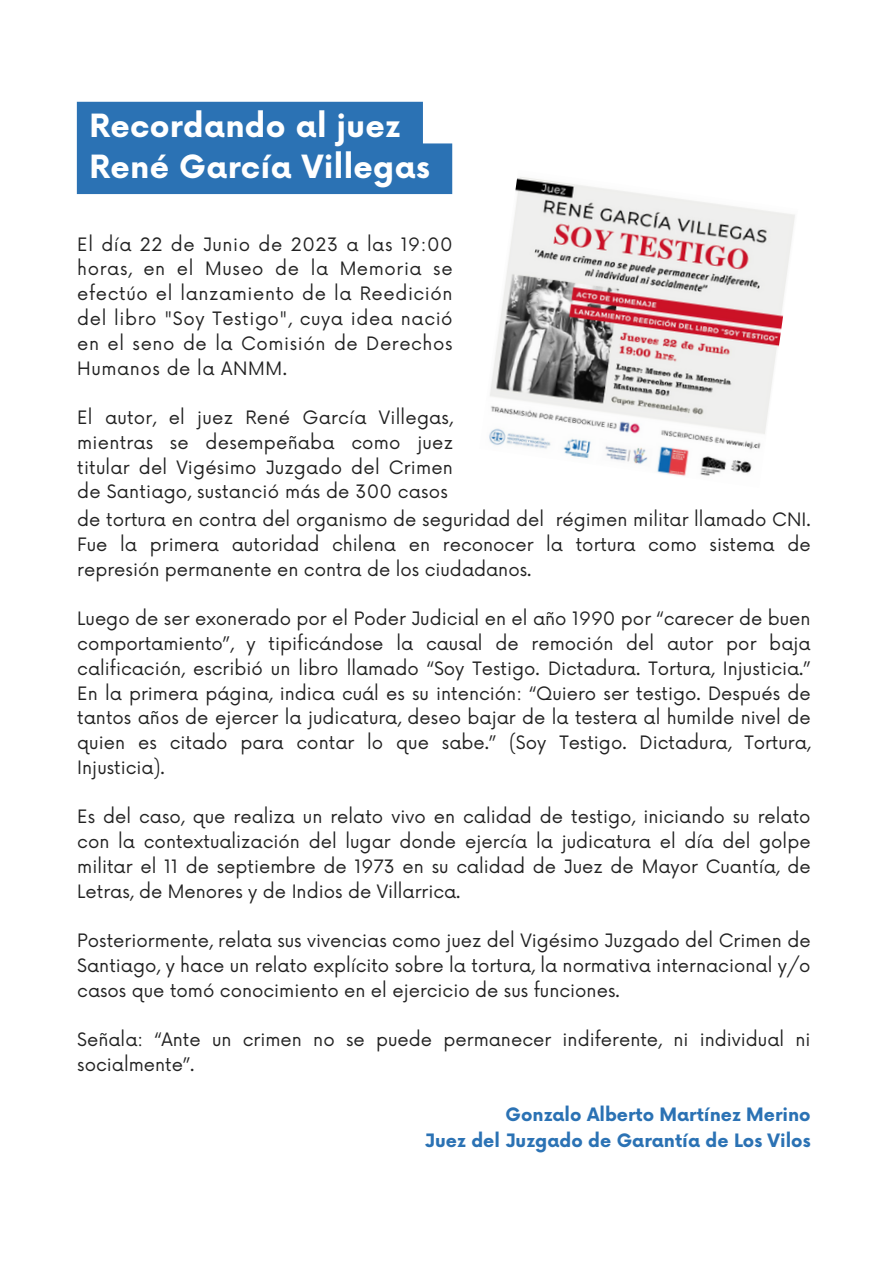
<style>
.page{position:relative;width:893px;height:1264px;background:#fff}
.page>*{position:absolute;margin:0;border:0;box-sizing:border-box;transform-origin:0 0}
.t1{font:700 31.2px "Now";letter-spacing:.01em;color:#fff}
.t2{font:18px/24.8px "Now";color:#222;text-align:justify}
.t3{font:700 18px "Now";color:#2b72b4}
</style>
<div class="page">
<img style="left:489px;top:177px;width:306px;height:299px">
<div style="left:77px;top:102px;width:375px;height:92px;background:#2b72b4"></div>
<p class="t1" style="left:89px;top:108px;width:312px">Recordando al juez</p>
<p class="t1" style="left:89px;top:150px;width:342px">René García Villegas</p>
<p class="t2" style="left:77px;top:233px;width:377px">El día 22 de Junio de 2023 a las 19:00 horas, en el Museo de la Memoria se efectúo el lanzamiento de la Reedición del libro "Soy Testigo", cuya idea nació en el seno de la Comisión de Derechos Humanos de la ANMM.</p>
<p class="t2" style="left:77px;top:406px;width:377px">El autor, el juez René García Villegas, mientras se desempeñaba como juez titular del Vigésimo Juzgado del Crimen de Santiago, sustanció más de 300 casos</p>
<p class="t2" style="left:77px;top:508px;width:734px">de tortura en contra del organismo de seguridad del régimen militar llamado CNI.<br>Fue la primera autoridad chilena en reconocer la tortura como sistema de represión permanente en contra de los ciudadanos.</p>
<p class="t2" style="left:77px;top:607px;width:734px">Luego de ser exonerado por el Poder Judicial en el año 1990 por “carecer de buen comportamiento”, y tipificándose la causal de remoción del autor por baja calificación, escribió un libro llamado “Soy Testigo. Dictadura. Tortura, Injusticia.” En la primera página, indica cuál es su intención: “Quiero ser testigo. Después de tantos años de ejercer la judicatura, deseo bajar de la testera al humilde nivel de quien es citado para contar lo que sabe.” (Soy Testigo. Dictadura, Tortura, Injusticia).</p>
<p class="t2" style="left:77px;top:805px;width:734px">Es del caso, que realiza un relato vivo en calidad de testigo, iniciando su relato con la contextualización del lugar donde ejercía la judicatura el día del golpe militar el 11 de septiembre de 1973 en su calidad de Juez de Mayor Cuantía, de Letras, de Menores y de Indios de Villarrica.</p>
<p class="t2" style="left:77px;top:929px;width:734px">Posteriormente, relata sus vivencias como juez del Vigésimo Juzgado del Crimen de Santiago, y hace un relato explícito sobre la tortura, la normativa internacional y/o casos que tomó conocimiento en el ejercicio de sus funciones.</p>
<p class="t2" style="left:77px;top:1028px;width:734px">Señala: “Ante un crimen no se puede permanecer indiferente, ni individual ni socialmente”.</p>
<p class="t3" style="left:505px;top:1104px;width:306px">Gonzalo Alberto Martínez Merino</p>
<p class="t3" style="left:425px;top:1130px;width:387px">Juez del Juzgado de Garantía de Los Vilos</p>
</div>
